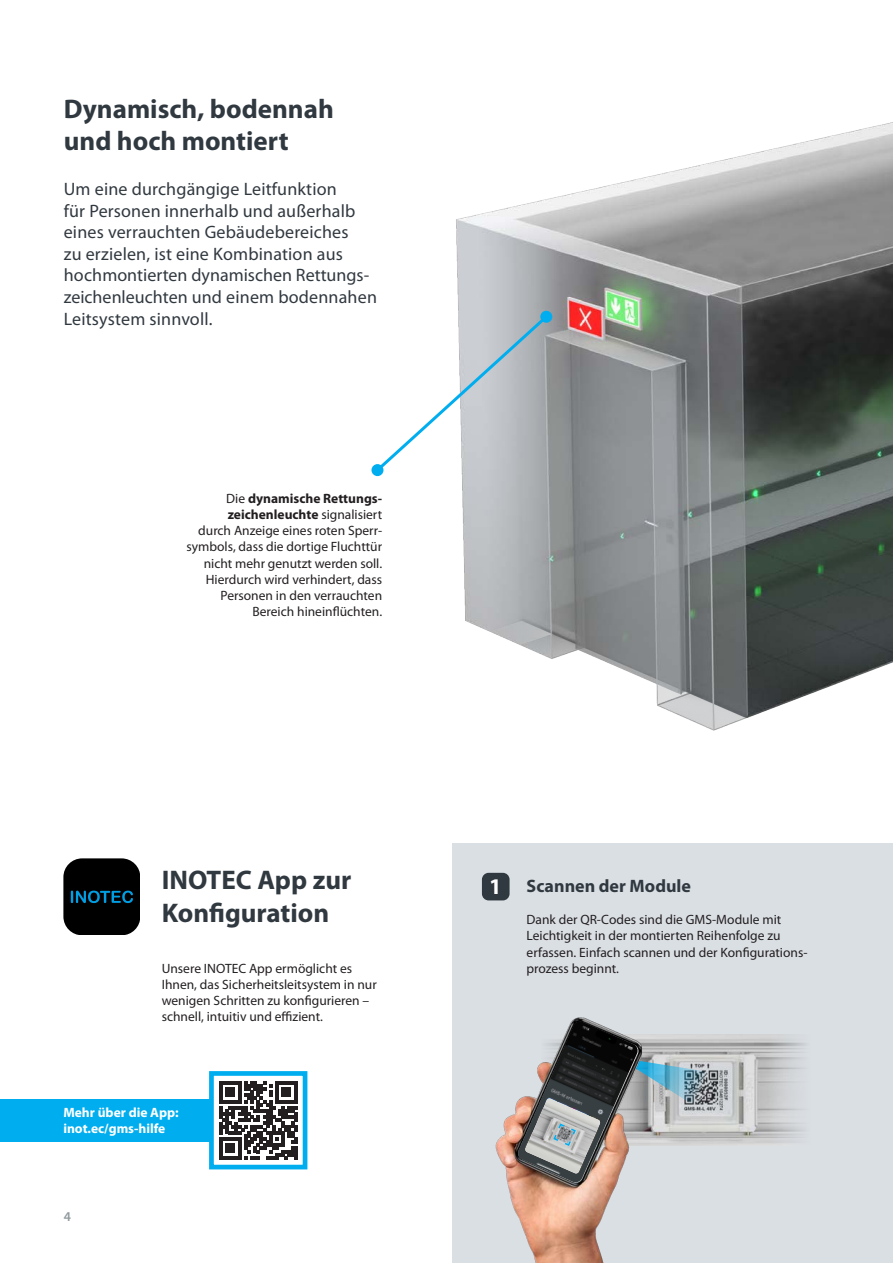
<style>
.page{position:relative;width:893px;height:1263px;background:#fff}
.page>*{position:absolute;margin:0;border:0;box-sizing:border-box;transform-origin:0 0}
.Produktserie{font:700 27px/32.4px "Myriad Pro";color:#313940}
.Produktserie-2{font:700 22.5px "Myriad Pro";color:#fff}
.Subhead{font:18px/21.6px "Myriad Pro";letter-spacing:.01em;color:#313940}
.t1{font:700 18px "Myriad Pro";color:#313940}
.Body{font:13.5px/16.2px "Myriad Pro";color:#231f20;text-align:right}
.Subhead-2{font:13.5px/16.2px "Myriad Pro";color:#231f20}
.Body-2{font:700 13.5px/16.2px "Myriad Pro";color:#fff}
.t2{font:600 13.5px "Myriad Pro";color:#909a9e}
.s1{font-weight:700}
</style>
<div class="page">
<div style="left:0;top:1099px;width:221px;height:42px;background:#00aeef"></div>
<div style="left:211px;top:1073px;width:94px;height:94px;background:#fff"></div>
<svg style="left:219px;top:1081px;width:78px;height:78px"></svg>
<div style="left:209px;top:1071px;width:98px;height:98px;border:5px solid #00aeef"></div>
<div style="left:453px;top:843px;width:440px;height:420px;background:#dadfe4"></div>
<img style="left:456px;top:122px;width:437px;height:609px">
<svg style="left:374px;top:312px;width:177px;height:162px"></svg>
<div style="left:371px;top:464px;width:12px;height:12px;background:#00aeef;border-radius:50%"></div>
<div style="left:540px;top:311px;width:12px;height:12px;background:#00aeef;border-radius:50%"></div>
<svg style="left:63px;top:858px;width:77px;height:77px"></svg>
<div style="left:482px;top:873px;width:28px;height:27px;background:#313940;border-radius:7px"></div>
<img style="left:642px;top:1034px;width:164px;height:111px">
<svg style="left:642px;top:1059px;width:65px;height:45px"></svg>
<img style="left:495px;top:1017px;width:147px;height:246px">
<img style="left:517px;top:1021px;width:122px;height:162px">
<img style="left:525px;top:1098px;width:75px;height:76px">
<p class="Produktserie" style="left:64px;top:92px;width:272px">Dynamisch, bodennah und hoch montiert</p>
<p class="Subhead" style="left:64px;top:178px;width:315px">Um eine durchgängige Leitfunktion<br>für Personen innerhalb und außerhalb eines verrauchten Gebäudebereiches<br>zu erzielen, ist eine Kombination aus hochmontierten dynamischen Rettungs&shy;zeichenleuchten und einem bodennahen Leitsystem sinnvoll.</p>
<p class="Body" style="left:187px;top:490px;width:197px">Die <span class="s1">dynamische Rettungs&shy;zeichenleuchte</span> signalisiert<br>durch Anzeige eines roten Sperr&shy;symbols, dass die dortige Fluchttür nicht mehr genutzt werden soll.<br>Hierdurch wird verhindert, dass<br>Personen in den verrauchten<br>Bereich hineinflüchten.</p>
<p class="Produktserie" style="left:162px;top:863px;width:191px">INOTEC App zur<br>Konfiguration</p>
<h1 class="t1" style="left:527px;top:874px;width:166px">Scannen der Module</h1>
<p class="Produktserie-2" style="left:489px;top:871px;width:14px">1</p>
<p class="Body" style="left:527px;top:911px;width:282px;text-align:left">Dank der QR-Codes sind die GMS-Module mit Leichtigkeit in der montierten Reihenfolge zu erfassen. Einfach scannen und der Konfigurations&shy;prozess beginnt.</p>
<p class="Subhead-2" style="left:162px;top:960px;width:217px">Unsere INOTEC App ermöglicht es Ihnen, das Sicherheitsleitsystem in nur wenigen Schritten zu konfigurieren – schnell, intuitiv und effizient.</p>
<p class="Body-2" style="left:63px;top:1104px;width:117px">Mehr über die App: inot.ec/gms-hilfe</p>
<p class="t2" style="left:64px;top:1208px;width:9px">4</p>
</div>
